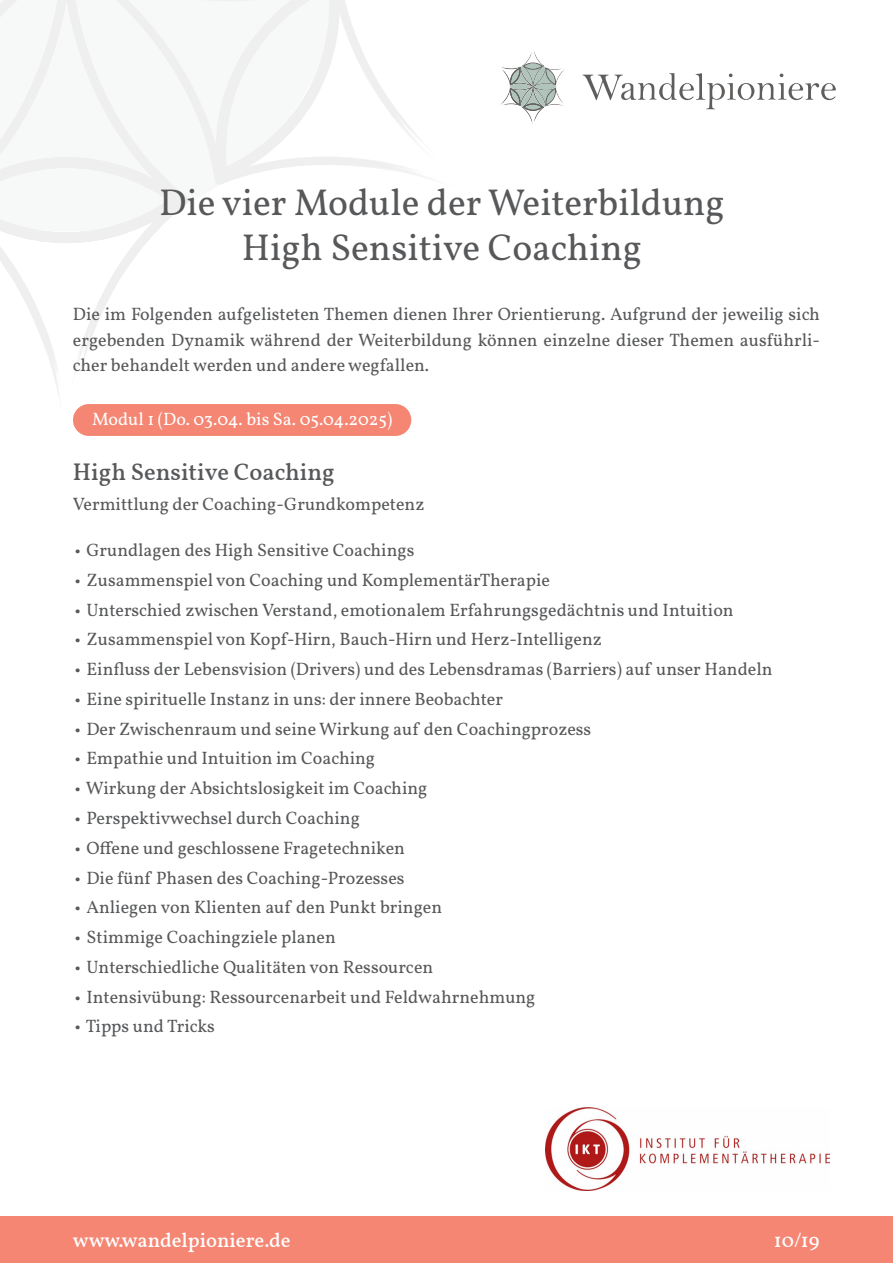
<style>
.page{position:relative;width:893px;height:1263px;background:#fff}
.page>*{position:absolute;margin:0;border:0;box-sizing:border-box;transform-origin:0 0}
.t1{font:37.5px/45px "Vollkorn";color:#57585a;text-align:center}
.t2{font:500 24px "Vollkorn";color:#57585a}
.t3{font:500 20.25px "Vollkorn";color:#fff}
.t4{font:18px/25.5px "Vollkorn";color:#57585a;text-align:justify}
.t5{font:18px "Vollkorn";color:#fff}
</style>
<div class="page">
<div style="left:0;top:1216px;width:893px;height:47px;background:#f48673"></div>
<img style="left:526px;top:51px;width:14px;height:11px">
<img style="left:526px;top:111px;width:14px;height:13px">
<img style="left:500px;top:68px;width:65px;height:38px">
<img style="left:500px;top:67px;width:10px;height:20px">
<svg style="left:510px;top:62px;width:46px;height:49px"></svg>
<svg style="left:582px;top:73px;width:254px;height:36px"></svg>
<svg style="left:0;top:201px;width:187px;height:42px"></svg>
<svg style="left:211px;top:0;width:133px;height:182px"></svg>
<img style="left:545px;top:1108px;width:285px;height:82px">
<div style="left:73px;top:404px;width:338px;height:32px;background:#f48673;border-radius:16px"></div>
<p class="t1" style="left:159px;top:178px;width:567px">Die vier Module der Weiterbildung<br>High Sensitive Coaching</p>
<p class="t4" style="left:73px;top:300px;width:748px">Die im Folgenden aufgelisteten Themen dienen Ihrer Orientierung. Aufgrund der jeweilig sich ergebenden Dynamik während der Weiterbildung können einzelne dieser Themen ausführli&shy;cher behandelt werden und andere wegfallen.</p>
<p class="t5" style="left:92px;top:406px;width:302px">Modul 1 (Do. 03.04. bis Sa. 05.04.2025)</p>
<p class="t2" style="left:73px;top:454px;width:263px">High Sensitive Coaching</p>
<p class="t4" style="left:73px;top:490px;width:353px">Vermittlung der Coaching-Grundkompetenz</p>
<p class="t4" style="left:73px;top:536px;width:343px">∙ Grundlagen des High Sensitive Coachings</p>
<p class="t4" style="left:73px;top:566px;width:479px">∙ Zusammenspiel von Coaching und KomplementärTherapie</p>
<p class="t4" style="left:73px;top:596px;width:662px">∙ Unterschied zwischen Verstand, emotionalem Erfahrungsgedächtnis und Intuition</p>
<p class="t4" style="left:73px;top:625px;width:530px">∙ Zusammenspiel von Kopf-Hirn, Bauch-Hirn und Herz-Intelligenz</p>
<p class="t4" style="left:73px;top:655px;width:701px">∙ Einfluss der Lebensvision (Drivers) und des Lebensdramas (Barriers) auf unser Handeln</p>
<p class="t4" style="left:73px;top:685px;width:432px">∙ Eine spirituelle Instanz in uns: der innere Beobachter</p>
<p class="t4" style="left:73px;top:715px;width:520px">∙ Der Zwischenraum und seine Wirkung auf den Coachingprozess</p>
<p class="t4" style="left:73px;top:744px;width:304px">∙ Empathie und Intuition im Coaching</p>
<p class="t4" style="left:73px;top:774px;width:356px">∙ Wirkung der Absichtslosigkeit im Coaching</p>
<p class="t4" style="left:73px;top:804px;width:288px">∙ Perspektivwechsel durch Coaching</p>
<p class="t4" style="left:73px;top:834px;width:333px">∙ Offene und geschlossene Fragetechniken</p>
<p class="t4" style="left:73px;top:863px;width:333px">∙ Die fünf Phasen des Coaching-Prozesses</p>
<p class="t4" style="left:73px;top:893px;width:371px">∙ Anliegen von Klienten auf den Punkt bringen</p>
<p class="t4" style="left:73px;top:923px;width:264px">∙ Stimmige Coachingziele planen</p>
<p class="t4" style="left:73px;top:953px;width:362px">∙ Unterschiedliche Qualitäten von Ressourcen</p>
<p class="t4" style="left:73px;top:982px;width:464px">∙ Intensivübung: Ressourcenarbeit und Feldwahrnehmung</p>
<p class="t4" style="left:73px;top:1012px;width:143px">∙ Tipps und Tricks</p>
<p class="t3" style="left:73px;top:1225px;width:219px">www.wandelpioniere.de</p>
<p class="t3" style="left:774px;top:1225px;width:47px">10/19</p>
</div>
